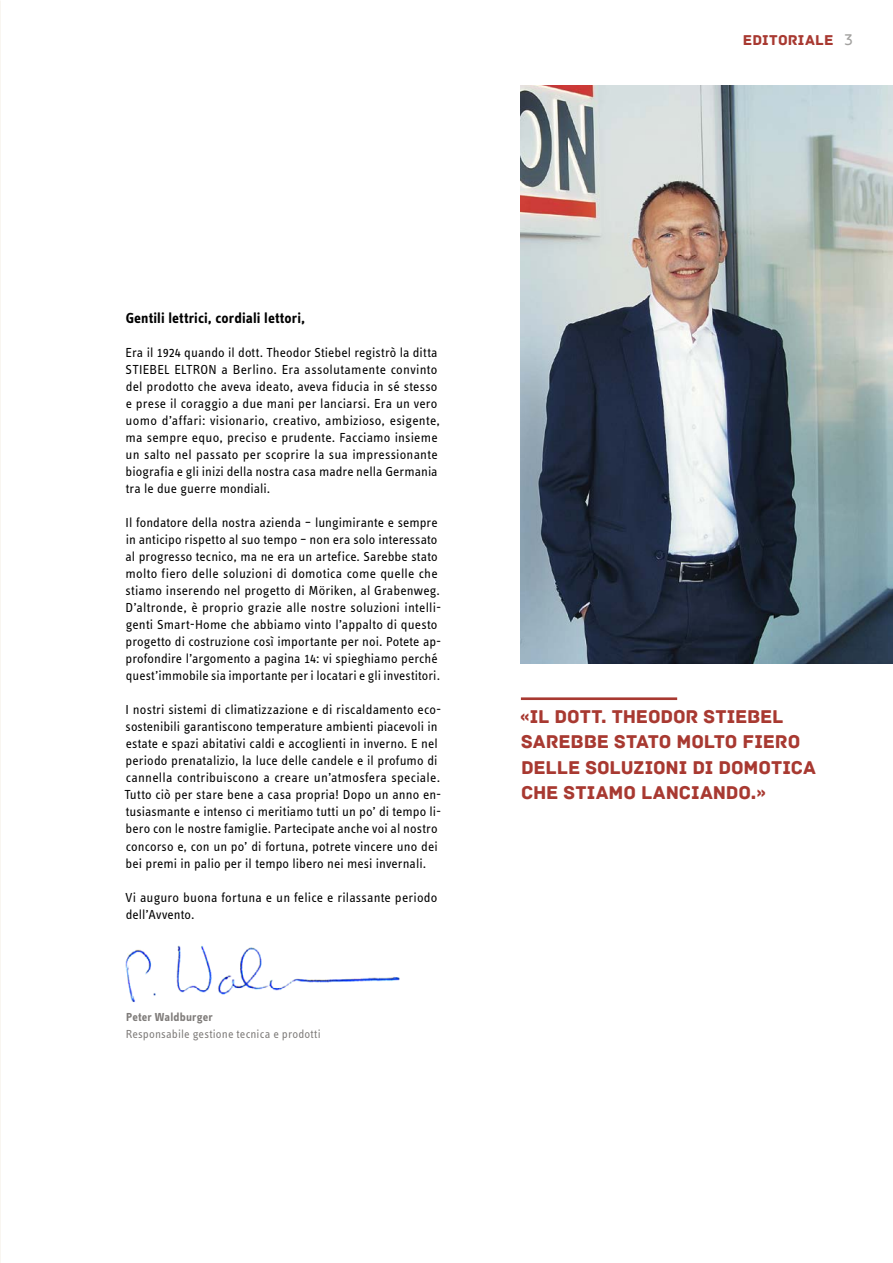
<style>
.page{position:relative;width:893px;height:1263px;background:#fff}
.page>*{position:absolute;margin:0;border:0;box-sizing:border-box;transform-origin:0 0}
._41_Quote{font:19.5px/25.5px "Archive";letter-spacing:-.005em;color:#a83931}
._24_Subtitle{font:700 15px "STE Info Text";letter-spacing:.005em;color:#000}
._91_Rubrik{font:15px "Archive";letter-spacing:.015em;color:#a83931}
.t1{font:14.7px "F2 FOCR Bczyk Com";color:#a2a19f}
._30_Copy{font:13.5px/17px "STE Info Text";letter-spacing:.01em;color:#000}
._40_Caption{font:12px/17px "STE Info Text";letter-spacing:.01em;color:#7f7c7a}
.s1{font-weight:700}
</style>
<div class="page">
<img style="left:521px;top:85px;width:372px;height:578px">
<img style="left:125px;top:945px;width:275px;height:57px">
<hr style="left:521px;top:697px;width:156px;height:3px;background:#a83931">
<p class="_91_Rubrik" style="left:743px;top:31px;width:92px">EDITORIALE</p>
<p class="t1" style="left:844px;top:31px;width:11px">3</p>
<p class="_24_Subtitle" style="left:126px;top:309px;width:181px">Gentili lettrici, cordiali lettori,</p>
<p class="_30_Copy" style="left:126px;top:344px;width:316px">Era il 1924 quando il dott. Theodor Stiebel registrò la ditta STIEBEL ELTRON a Berlino. Era assolutamente convinto del prodotto che aveva ideato, aveva fiducia in sé stesso e prese il coraggio a due mani per lanciarsi. Era un vero uomo d’affari: visionario, creativo, ambizioso, esigente, ma sempre equo, preciso e prudente. Facciamo insieme un salto nel passato per scoprire la sua impressionante biografia e gli inizi della nostra casa madre nella Germania tra le due guerre mondiali.</p>
<p class="_30_Copy" style="left:125px;top:514px;width:317px">Il fondatore della nostra azienda – lungimirante e sempre in anticipo rispetto al suo tempo – non era solo interessato al progresso tecnico, ma ne era un artefice. Sarebbe stato molto fiero delle soluzioni di domotica come quelle che stiamo inserendo nel progetto di Möriken, al Grabenweg.<br>D’altronde, è proprio grazie alle nostre soluzioni intelli&shy;genti Smart-Home che abbiamo vinto l’appalto di questo progetto di costruzione così importante per noi. Potete ap&shy;profondire l’argomento a pagina 14: vi spieghiamo perché quest’immobile sia importante per i locatari e gli investitori.</p>
<p class="_30_Copy" style="left:124px;top:701px;width:318px">I nostri sistemi di climatizzazione e di riscaldamento eco&shy;sostenibili garantiscono temperature ambienti piacevoli in estate e spazi abitativi caldi e accoglienti in inverno. E nel periodo prenatalizio, la luce delle candele e il profumo di cannella contribuiscono a creare un’atmosfera speciale.<br>Tutto ciò per stare bene a casa propria! Dopo un anno en&shy;tusiasmante e intenso ci meritiamo tutti un po’ di tempo li&shy;bero con le nostre famiglie. Partecipate anche voi al nostro concorso e, con un po’ di fortuna, potrete vincere uno dei bei premi in palio per il tempo libero nei mesi invernali.</p>
<p class="_30_Copy" style="left:125px;top:888px;width:314px">Vi auguro buona fortuna e un felice e rilassante periodo dell’Avvento.</p>
<p class="_40_Caption" style="left:126px;top:1008px;width:196px"><span class="s1">Peter Waldburger<br></span>Responsabile gestione tecnica e prodotti</p>
<p class="_41_Quote" style="left:520px;top:704px;width:297px">«IL DOTT. THEODOR STIEBEL<br>SAREBBE STATO MOLTO FIERO<br>DELLE SOLUZIONI DI DOMOTICA<br>CHE STIAMO LANCIANDO.»</p>
</div>
